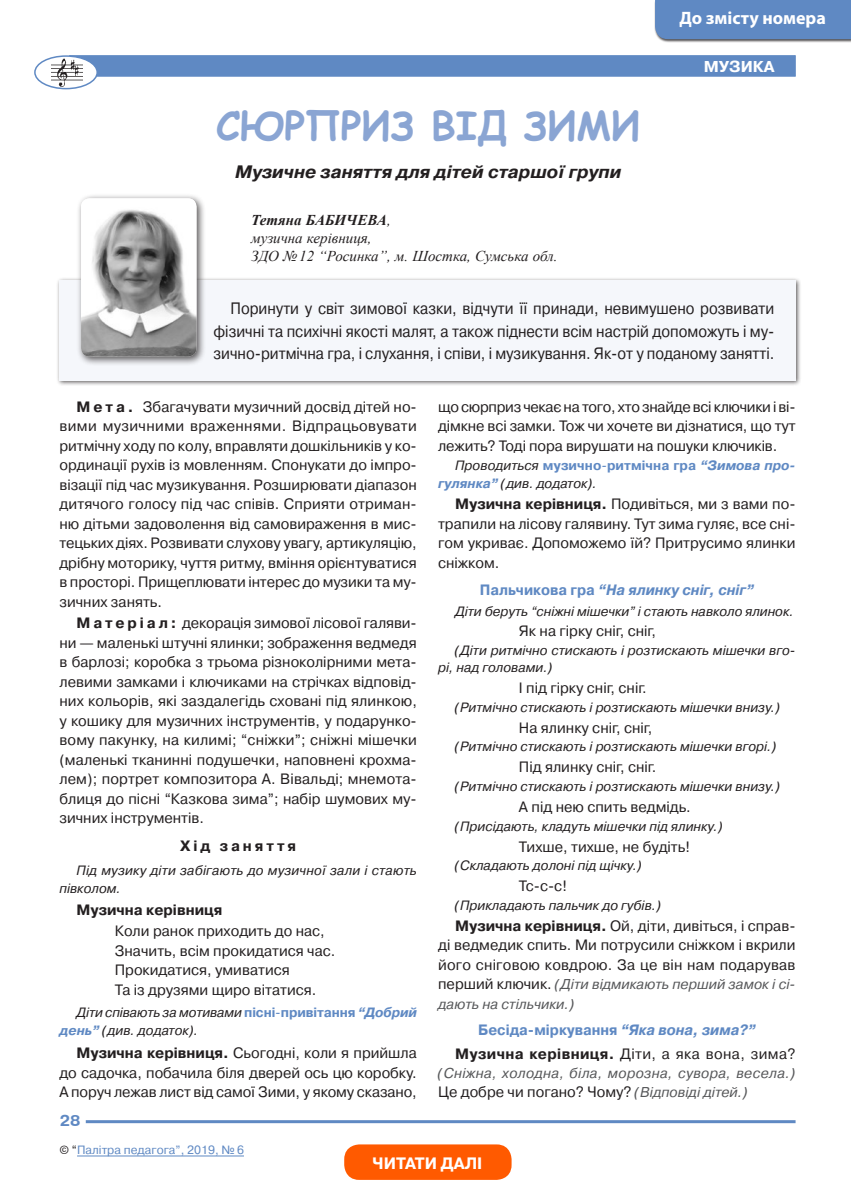
<style>
.page{position:relative;width:851px;height:1204px;background:#fff}
.page>*{position:absolute;margin:0;border:0;box-sizing:border-box;transform-origin:0 0}
.Head{font:700 39px "Comic Sans MS";color:#8aa5d3}
.Head_sub{font:italic 700 18px "Pragmatica C";color:#231f20}
.t1{font:700 18px "Myriad Pro";color:#fff}
.Врез{font:16.5px/22.5px "Pragmatica C";color:#231f20;text-align:justify;scale:.9 1}
.t2{font:700 16.5px "Pragmatica C";color:#fff}
.Body{font:15px/19.5px "Pragmatica C";color:#231f20;text-align:justify}
.Еманова-стихи{font:15px "Pragmatica C";color:#231f20}
.Writer{font:italic 15px/18px "Times New Roman";color:#231f20}
.Body-2{font:15px "Pragmatica C";letter-spacing:.025em;color:#231f20}
.Главки{font:italic 700 15px "Pragmatica C";color:#5f89c3;scale:.95 1}
.Главки-2{font:700 15px "Pragmatica C";color:#5f89c3;scale:.95 1}
.Інструктор{font:700 15px "Pragmatica C";color:#231f20}
.Glavka_2{font:700 15px "Pragmatica C";letter-spacing:.2em;color:#231f20}
.Rubr{font:700 15px "Ukrainian Pragmatica";color:#fff}
.t3{font:700 15px "Ukrainian Pragmatica";color:#5f89c3}
.Body-3{font:italic 14.25px/19.5px "Pragmatica C";color:#57585a}
.Body-4{font:italic 14.25px "Pragmatica C";letter-spacing:.02em;color:#57585a}
.Ремарка-речення__коп{font:italic 13.5px/17.5px "Pragmatica C";color:#231f20}
.Ремарка-речення{font:italic 13.5px/17.5px "Pragmatica C";color:#231f20}
.t4{font:12px "Pragmatica C";color:#5f89c3}
.s1{font-weight:700}
.s2{font-weight:700;font-style:normal;color:#5f89c3}
.s3{color:#5f89c3}
.s4{font-weight:700;color:#5f89c3}
.s5{font-style:normal}
.s6{font-style:normal;font-size:15px;color:#231f20}
.s7{font-style:italic}
.s8{font-style:italic;font-size:14.25px;color:#57585a}
.s9{color:#231f20}
</style>
<div class="page">
<hr style="left:86px;top:1120px;width:709px;height:3px;background:#5f89c3">
<div style="left:69px;top:55px;width:726px;height:22px;background:#5f89c3;border:1px solid #5f89c3"></div>
<div style="left:35px;top:56px;width:62px;height:33px;background:#fff;border-radius:50%"></div>
<div style="left:34px;top:55px;width:64px;height:34px;border:2px solid #5f89c3;border-radius:50%"></div>
<img style="left:52px;top:58px;width:31px;height:29px">
<div style="left:56px;top:277px;width:745px;height:109px;background:#231f20;opacity:.75"></div>
<div style="left:60px;top:280px;width:735px;height:100px;background:#f5f7fb"></div>
<div style="left:76px;top:193px;width:130px;height:173px;background:#231f20;opacity:.75"></div>
<img style="left:81px;top:198px;width:115px;height:158px">
<div style="left:654px;top:0;width:196px;height:43px;background:#231f20;opacity:.75"></div>
<div style="left:655px;top:0;width:195px;height:39px;background:#5f89c3"></div>
<hr style="left:77px;top:1155px;width:167px;height:1px;background:#5f89c3">
<div style="left:344px;top:1144px;width:167px;height:35px;background:#ff5a00;border-radius:15px"></div>
<p class="t1" style="left:679px;top:6px;width:148px">До змісту номера</p>
<p class="Head" style="left:216px;top:97px;width:425px">СЮРПРИЗ ВІД ЗИМИ</p>
<p class="Head_sub" style="left:235px;top:161px;width:388px">Музичне заняття для дітей старшої групи</p>
<p class="Writer" style="left:251px;top:211px;width:141px"><span class="s1">Тетяна БАБИЧЕВА</span>, музична керівниця,</p>
<p class="Writer" style="left:251px;top:247px;width:307px">ЗДО №12 “Росинкаˮ, м. Шостка, Сумська обл.</p>
<p class="Rubr" style="left:703px;top:58px;width:72px">МУЗИКА</p>
<p class="Врез" style="left:213px;top:297px;width:624px;text-indent:17px">Поринути у світ зимової казки, відчути її принади, невимушено розвивати фізичні та психічні якості малят, а також піднести всім настрій допоможуть і му&shy;зично-ритмічна гра, і слухання, і співи, і музикування. Як-от у поданому занятті.</p>
<p class="Body" style="left:59px;top:397px;width:359px;text-indent:17px"><span class="s1">М е т а .</span> Збагачувати музичний досвід дітей но&shy;вими музичними враженнями. Відпрацьовувати ритмічну ходу по колу, вправляти дошкільників у ко&shy;ординації рухів із мовленням. Спонукати до імпро&shy;візації під час музикування. Розширювати діапазон дитячого голосу під час співів. Сприяти отриман&shy;ню дітьми задоволення від самовираження в мис&shy;тецьких діях. Розвивати слухову увагу, артикуляцію, дрібну моторику, чуття ритму, вміння орієнтуватися в просторі. Прищеплювати інтерес до музики та му&shy;зичних занять.</p>
<p class="Body" style="left:59px;top:613px;width:359px;text-indent:17px"><span class="s1">М а т е р і а л :</span> декорація зимової лісової галяви&shy;ни — маленькі штучні ялинки; зображення ведмедя в барлозі; коробка з трьома різноколірними мета&shy;левими замками і ключиками на стрічках відповід&shy;них кольорів, які заздалегідь сховані під ялинкою, у кошику для музичних інструментів, у подарунко&shy;вому пакунку, на килимі; “сніжки”; сніжні мішечки (маленькі тканинні подушечки, наповнені крохма&shy;лем); портрет композитора А. Вівальді; мнемота&shy;блиця до пісні “Казкова зима”; набір шумових му&shy;зичних інструментів.</p>
<p class="Glavka_2" style="left:180px;top:837px;width:117px">Хід заняття</p>
<p class="Ремарка-речення" style="left:59px;top:862px;width:359px;text-indent:17px">Під музику діти забігають до музичної зали і стають півколом.</p>
<p class="Інструктор" style="left:76px;top:901px;width:147px">Музична керівниця</p>
<p class="Еманова-стихи" style="left:115px;top:922px;width:211px">Коли ранок приходить до нас,</p>
<p class="Еманова-стихи" style="left:115px;top:942px;width:222px">Значить, всім прокидатися час.</p>
<p class="Еманова-стихи" style="left:115px;top:961px;width:176px">Прокидатися, умиватися</p>
<p class="Еманова-стихи" style="left:115px;top:981px;width:203px">Та із друзями щиро вітатися.</p>
<p class="Ремарка-речення" style="left:59px;top:1003px;width:359px;text-indent:17px">Діти співають за мотивами <span class="s2">пісні</span><span class="s3">-</span><span class="s2">привітання</span> <span class="s4">“Добрий день”</span> (див. додаток).</p>
<p class="Body" style="left:59px;top:1043px;width:359px;text-indent:17px"><span class="s1">Музична керівниця.</span> Сьогодні, коли я прийшла до садочка, побачила біля дверей ось цю коробку.<br>А поруч лежав лист від самої Зими, у якому сказано,</p>
<p class="t3" style="left:60px;top:1112px;width:22px">28</p>
<p class="Body" style="left:438px;top:397px;width:359px">що сюрприз чекає на того, хто знайде всі ключики і ві&shy;дімкне всі замки. Тож чи хочете ви дізнатися, що тут лежить? Тоді пора вирушати на пошуки ключиків.</p>
<p class="Ремарка-речення" style="left:438px;top:457px;width:359px;text-indent:17px">Проводиться <span class="s2">музично</span><span class="s3">-</span><span class="s2">ритмічна гра</span> <span class="s4">“Зимова про&shy;гулянка”</span> (див. додаток).</p>
<p class="Body" style="left:438px;top:494px;width:359px;text-indent:17px"><span class="s1">Музична керівниця.</span> Подивіться, ми з вами по&shy;трапили на лісову галявину. Тут зима гуляє, все сні&shy;гом укриває. Допоможемо їй? Притрусимо ялинки сніжком.</p>
<p class="Главки" style="left:479px;top:581px;width:290px"><span class="s5">Пальчикова гра</span> “На ялинку сніг, сніг”</p>
<p class="Ремарка-речення" style="left:455px;top:603px;width:340px">Діти беруть “сніжні мішечки” і стають навколо ялинок.</p>
<p class="Еманова-стихи" style="left:519px;top:622px;width:138px">Як на гірку сніг, сніг,</p>
<p class="Ремарка-речення__коп" style="left:438px;top:641px;width:359px;text-indent:17px">(Діти ритмічно стискають і розтискають мішечки вго&shy;рі, над головами.)</p>
<p class="Еманова-стихи" style="left:519px;top:679px;width:129px">І під гірку сніг, сніг.</p>
<p class="Ремарка-речення__коп" style="left:455px;top:698px;width:326px">(Ритмічно стискають і розтискають мішечки внизу.)</p>
<p class="Еманова-стихи" style="left:519px;top:719px;width:135px">На ялинку сніг, сніг,</p>
<p class="Ремарка-речення__коп" style="left:455px;top:738px;width:323px">(Ритмічно стискають і розтискають мішечки вгорі.)</p>
<p class="Еманова-стихи" style="left:519px;top:758px;width:139px">Під ялинку сніг, сніг.</p>
<p class="Ремарка-речення__коп" style="left:455px;top:777px;width:326px">(Ритмічно стискають і розтискають мішечки внизу.)</p>
<p class="Еманова-стихи" style="left:519px;top:798px;width:173px">А під нею спить ведмідь.</p>
<p class="Ремарка-речення__коп" style="left:455px;top:817px;width:269px">(Присідають, кладуть мішечки під ялинку.)</p>
<p class="Еманова-стихи" style="left:519px;top:838px;width:172px">Тихше, тихше, не будіть!</p>
<p class="Ремарка-речення__коп" style="left:455px;top:857px;width:188px">(Складають долоні під щічку.)</p>
<p class="Еманова-стихи" style="left:519px;top:877px;width:49px">Тс-с-с!</p>
<p class="Ремарка-речення__коп" style="left:455px;top:896px;width:207px">(Прикладають пальчик до губів.)</p>
<p class="Body" style="left:438px;top:915px;width:359px;text-indent:17px"><span class="s1">Музична керівниця.</span> Ой, діти, дивіться, і справ&shy;ді ведмедик спить. Ми потрусили сніжком і вкрили його сніговою ковдрою. За це він нам подарував</p>
<p class="Body-3" style="left:438px;top:974px;width:359px"><span class="s6">перший ключик.</span> (Діти відмикають перший замок і сі&shy;дають на стільчики.)</p>
<p class="Главки-2" style="left:478px;top:1021px;width:293px">Бесіда-міркування <span class="s7">“Яка вона, зима?”</span></p>
<p class="Body-2" style="left:455px;top:1045px;width:342px"><span class="s1">Музична керівниця.</span> Діти, а яка вона, зима?</p>
<p class="Body-4" style="left:438px;top:1064px;width:359px">(Сніжна, холодна, біла, морозна, сувора, весела.)</p>
<p class="Body" style="left:438px;top:1082px;width:311px">Це добре чи погано? Чому? <span class="s8">(Відповіді дітей.)</span></p>
<p class="t4" style="left:59px;top:1142px;width:186px"><span class="s9">© “</span>Палітра педагога”, 2019, № 6</p>
<p class="t2" style="left:372px;top:1153px;width:111px">ЧИТАТИ ДАЛІ</p>
</div>
